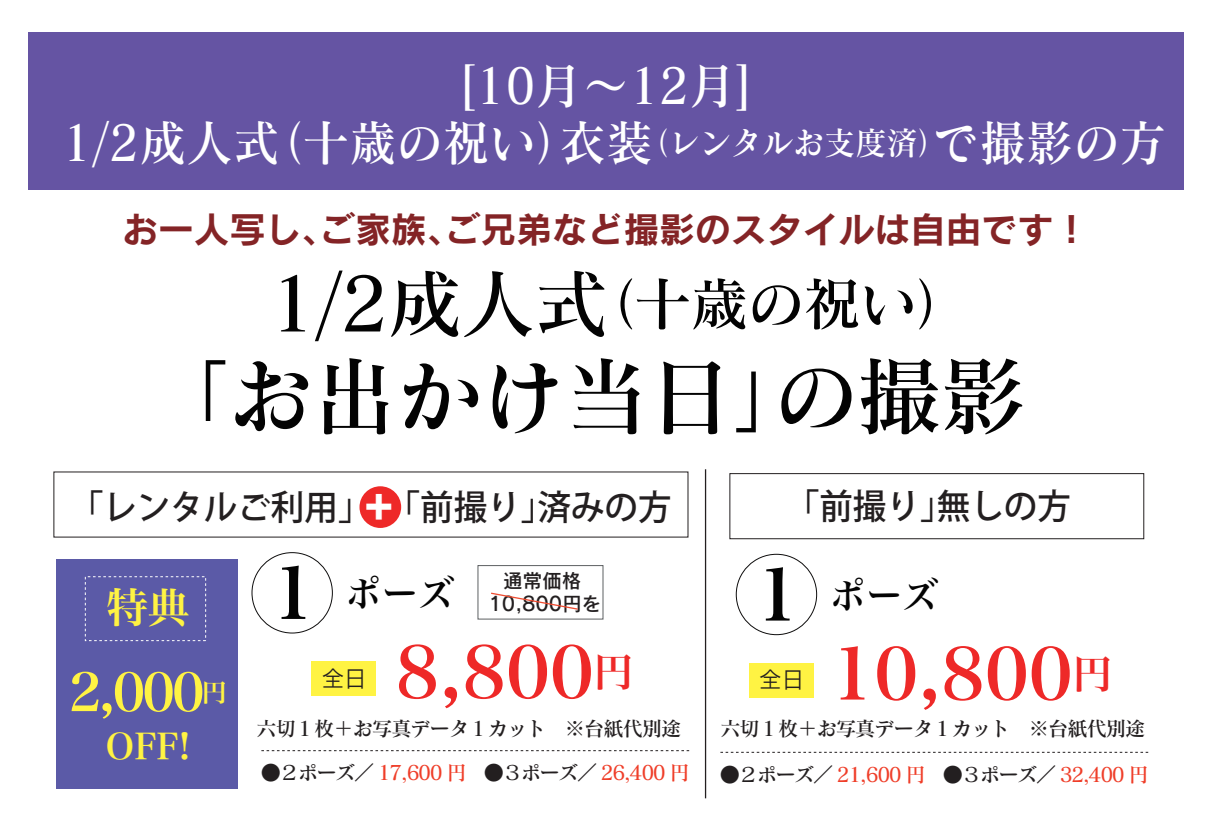
<style>
.page{position:relative;width:1208px;height:822px;background:#fff}
.page>*{position:absolute;margin:0;border:0;box-sizing:border-box;transform-origin:0 0}
.t1{font:86.1px "Matisse Pro DB";letter-spacing:-.025em;color:#030303}
.t2{font:71.4px "Hira Min Pro W6";color:#ee2928}
.t3{font:57.75px "Matisse Pro DB";letter-spacing:-.025em;color:#030303}
.t4{font:52.68px "Hira Min Pro W6";color:#fff343}
.t5{font:49.35px/56.5px "Matisse Pro DB";color:#fff;text-align:center;scale:.95 1}
.t6{font:41.48px "Hira Min Pro W6";color:#fff343}
.t7{font:36.23px "Hira Min Pro W6";color:#030303}
.t8{font:35.88px "Rodin Pro B";color:#842426}
.t9{font:35.52px "Hira Min Pro W6";color:#fff343}
.t10{font:500 34.82px "Koz Go Pr 6 N";color:#231f20;scale:.96 1}
.t11{font:22.4px "Rodin Pro M";color:#231f20}
.t12{font:20.3px "Matisse Pro DB";letter-spacing:-.05em;color:#231f20}
.t13{font:20.12px "Matisse Pro DB";letter-spacing:-.075em;color:#ef3e29}
.t14{font:19.43px/23.1px "Rodin Pro DB";color:#231f20;text-align:center}
.s1{font-size:32.9px}
.s2{font-size:74.9px}
.s3{font-family:"Hira Kaku Std W8";font-weight:400;color:#fff}
.s4{font-size:71.4px}
.s5{font-family:"Koz Go Pr 6 N"}
.s6{color:#231f20}
</style>
<div class="page">
<div style="left:729px;top:473px;width:415px;height:66px;background:#fff;border:1px solid #231f20"></div>
<div style="left:28px;top:32px;width:1155px;height:157px;background:#6554a3"></div>
<div style="left:56px;top:559px;width:181px;height:230px;background:#5b5aa7"></div>
<div style="left:85px;top:576px;width:121px;height:65px;border:1px dashed #fff"></div>
<div style="left:477px;top:565px;width:126px;height:54px;border:1px solid #5d6062"></div>
<div style="left:736px;top:554px;width:81px;height:81px;border:1px solid #0e0d0d;border-radius:50%"></div>
<div style="left:252px;top:552px;width:81px;height:81px;border:1px solid #0e0d0d;border-radius:50%"></div>
<svg style="left:491px;top:592px;width:87px;height:18px"></svg>
<svg style="left:261px;top:750px;width:429px;height:1px"></svg>
<svg style="left:720px;top:752px;width:429px;height:1px"></svg>
<div style="left:749px;top:663px;width:64px;height:34px;background:#fff343"></div>
<div style="left:311px;top:661px;width:65px;height:35px;background:#fff343"></div>
<div style="left:359px;top:486px;width:42px;height:42px;background:#ee2928;border-radius:50%"></div>
<hr style="left:705px;top:469px;width:1px;height:329px;background:#231f20">
<h3 class="t5" style="left:62px;top:57px;width:1164px">[10月～12月]<br>1/2成人式（十歳の祝い）衣装<span class="s1">（レンタルお支度済）</span>で撮影の方</h3>
<h3 class="t8" style="left:122px;top:205px;width:968px">お一人写し、ご家族、ご兄弟など撮影のスタイルは自由です！</h3>
<h3 class="t3" style="left:268px;top:267px;width:707px"><span class="s2">1/2成人式</span>（十歳の祝い）</h3>
<h1 class="t1" style="left:144px;top:341px;width:884px">「お出かけ当日」の撮影</h1>
<h3 class="t10" style="left:70px;top:487px;width:628px">「レンタルご利用」<span class="s3">＋</span> 「前撮り」済みの方</h3>
<h3 class="t10" style="left:786px;top:487px;width:298px">「前撮り」無しの方</h3>
<h3 class="t6" style="left:106px;top:571px;width:84px">特典</h3>
<h3 class="t4" style="left:69px;top:646px;width:159px">2,000<sup>円</sup></h3>
<h3 class="t9" style="left:105px;top:715px;width:87px">OFF!</h3>
<h3 class="t7" style="left:271px;top:561px;width:184px"><span class="s4">1</span> ポーズ</h3>
<h2 class="t2" style="left:395px;top:609px;width:239px">8,800<sup>円</sup></h2>
<h3 class="t7" style="left:755px;top:563px;width:184px"><span class="s4">1</span> ポーズ</h3>
<h2 class="t2" style="left:830px;top:611px;width:283px">10,800<sup>円</sup></h2>
<p class="t14" style="left:488px;top:568px;width:114px">通常価格<br>10,800円を</p>
<p class="t11" style="left:322px;top:664px;width:46px">全日</p>
<p class="t11" style="left:759px;top:665px;width:46px">全日</p>
<p class="t12" style="left:256px;top:715px;width:427px">六切１枚＋お写真データ１カット　<span class="s5">※</span>台紙代別途</p>
<p class="t13" style="left:261px;top:760px;width:430px"><span class="s6">●２ポーズ／</span> 17,600 円<span class="s6">　●３ポーズ／</span> 26,400 円</p>
<p class="t12" style="left:720px;top:715px;width:426px">六切１枚＋お写真データ１カット　<span class="s5">※</span>台紙代別途</p>
<p class="t13" style="left:720px;top:761px;width:430px"><span class="s6">●２ポーズ／</span> 21,600 円<span class="s6">　●３ポーズ／</span> 32,400 円</p>
</div>
